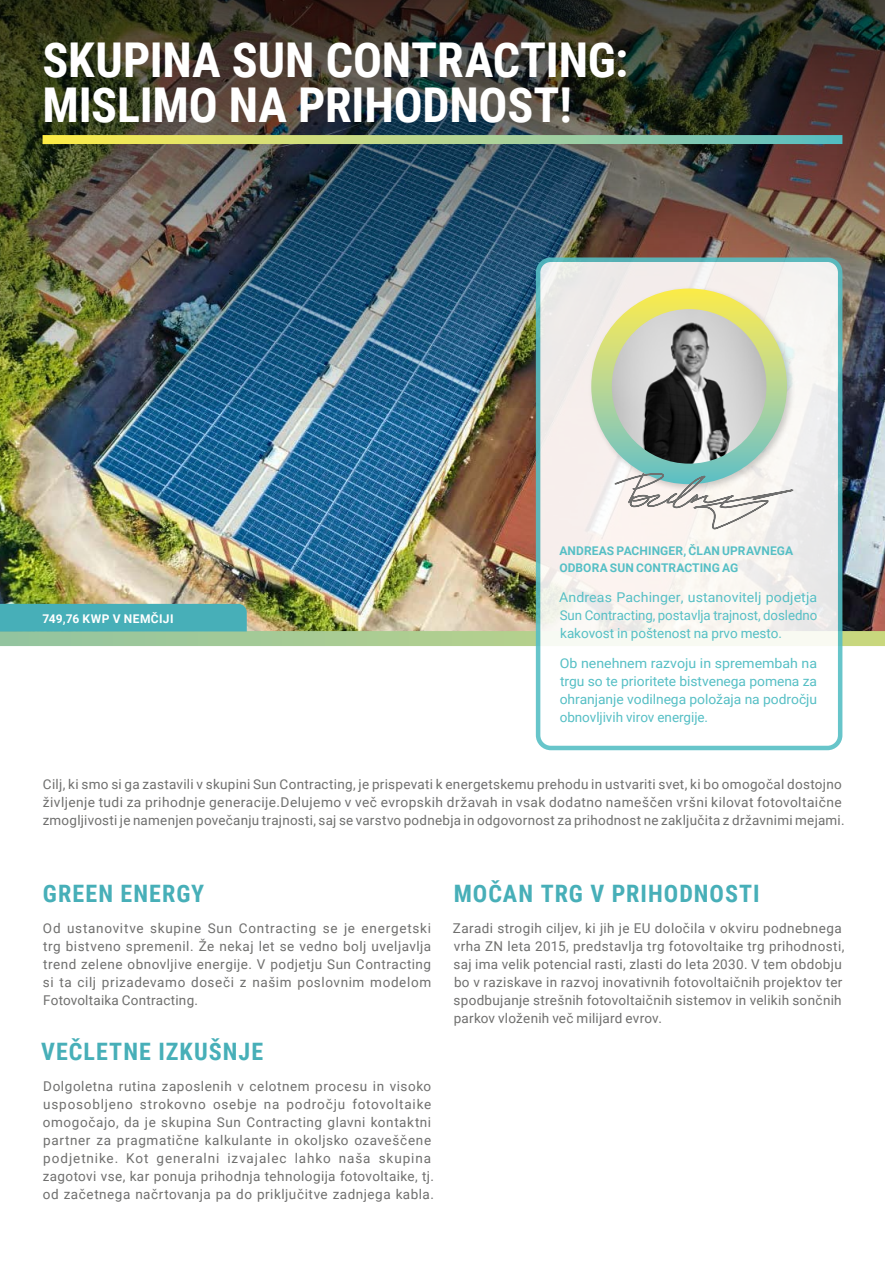
<style>
.page{position:relative;width:885px;height:1263px;background:#fff}
.page>*{position:absolute;margin:0;border:0;box-sizing:border-box;transform-origin:0 0}
.t1{font:700 48px/45px "Roboto Condensed";letter-spacing:-.005em;color:#fff}
.t2{font:700 24px "Roboto Condensed";letter-spacing:.04em;color:#47afb8}
.Fließtext-1{font:13.5px/18px "Roboto";letter-spacing:.03em;color:#6f6f6e}
.t3{font:13.5px/18px "Roboto";letter-spacing:-.005em;color:#56bfc5;text-align:justify;scale:1.05 1}
.t4{font:700 12px/16.5px "Roboto";letter-spacing:.005em;color:#56bfc5}
.t5{font:700 12px "Roboto";letter-spacing:.03em;color:#fff}
</style>
<div class="page">
<img style="left:0;top:408px;width:884px;height:223px">
<svg style="left:0;top:631px;width:884px;height:15px;background:#a5ca94"></svg>
<img style="left:0;top:0;width:884px;height:408px">
<div style="left:0;top:604px;width:247px;height:27px;background:#47afb8"></div>
<svg style="left:43px;top:135px;width:799px;height:9px;background:#b1d48c"></svg>
<svg style="left:538px;top:260px;width:302px;height:488px"></svg>
<div style="left:535px;top:257px;width:307px;height:493px;border:4px solid #56bfc5;border-radius:13px"></div>
<div style="left:587px;top:285px;width:209px;height:208px;background:#000;opacity:.2"></div>
<div style="left:591px;top:289px;width:195px;height:195px;background:linear-gradient(to bottom,#ffec52,#6ac0ce);border-radius:98px"></div>
<img style="left:611px;top:309px;width:155px;height:155px;border-radius:77px">
<svg style="left:613px;top:472px;width:180px;height:59px"></svg>
<p class="t1" style="left:43px;top:36px;width:587px">SKUPINA SUN CONTRACTING:<br>MISLIMO NA PRIHODNOST!</p>
<p class="t5" style="left:43px;top:611px;width:132px">749,76 KWP V NEMČIJI</p>
<p class="t4" style="left:559px;top:542px;width:235px">ANDREAS PACHINGER, ČLAN UPRAVNEGA<br>ODBORA SUN CONTRACTING AG</p>
<p class="t3" style="left:559px;top:587px;width:247px">Andreas Pachinger, ustanovitelj podjetja Sun Contracting, postavlja trajnost, dosledno kakovost in poštenost na prvo mesto.</p>
<p class="t3" style="left:559px;top:654px;width:247px">Ob nenehnem razvoju in spremembah na trgu so te prioritete bistvenega pomena za ohranjanje vodilnega položaja na področju obnovljivih virov energije.</p>
<p class="Fließtext-1" style="left:43px;top:774px;width:803px">Cilj, ki smo si ga zastavili v skupini Sun Contracting, je prispevati k energetskemu prehodu in ustvariti svet, ki bo omogočal dostojno življenje tudi za prihodnje generacije.Delujemo v več evropskih državah in vsak dodatno nameščen vršni kilovat fotovoltaične zmogljivosti je namenjen povečanju trajnosti, saj se varstvo podnebja in odgovornost za prihodnost ne zaključita z državnimi mejami.</p>
<p class="t2" style="left:43px;top:877px;width:163px">GREEN ENERGY</p>
<p class="Fließtext-1" style="left:43px;top:918px;width:390px;text-align:justify">Od ustanovitve skupine Sun Contracting se je energetski trg bistveno spremenil. Že nekaj let se vedno bolj uveljavlja trend zelene obnovljive energije. V podjetju Sun Contracting si ta cilj prizadevamo doseči z našim poslovnim modelom Fotovoltaika Contracting.</p>
<p class="t2" style="left:41px;top:1035px;width:223px">VEČLETNE IZKUŠNJE</p>
<p class="Fließtext-1" style="left:43px;top:1076px;width:393px">Dolgoletna rutina zaposlenih v celotnem procesu in visoko usposobljeno strokovno osebje na področju fotovoltaike omogočajo, da je skupina Sun Contracting glavni kontaktni partner za pragmatične kalkulante in okoljsko ozaveščene podjetnike. Kot generalni izvajalec lahko naša skupina zagotovi vse, kar ponuja prihodnja tehnologija fotovoltaike, tj. od začetnega načrtovanja pa do priključitve zadnjega kabla.</p>
<p class="t2" style="left:453px;top:877px;width:307px">MOČAN TRG V PRIHODNOSTI</p>
<p class="Fließtext-1" style="left:453px;top:918px;width:393px">Zaradi strogih ciljev, ki jih je EU določila v okviru podnebnega vrha ZN leta 2015, predstavlja trg fotovoltaike trg prihodnosti, saj ima velik potencial rasti, zlasti do leta 2030. V tem obdobju bo v raziskave in razvoj inovativnih fotovoltaičnih projektov ter spodbujanje strešnih fotovoltaičnih sistemov in velikih sončnih parkov vloženih več milijard evrov.</p>
</div>
